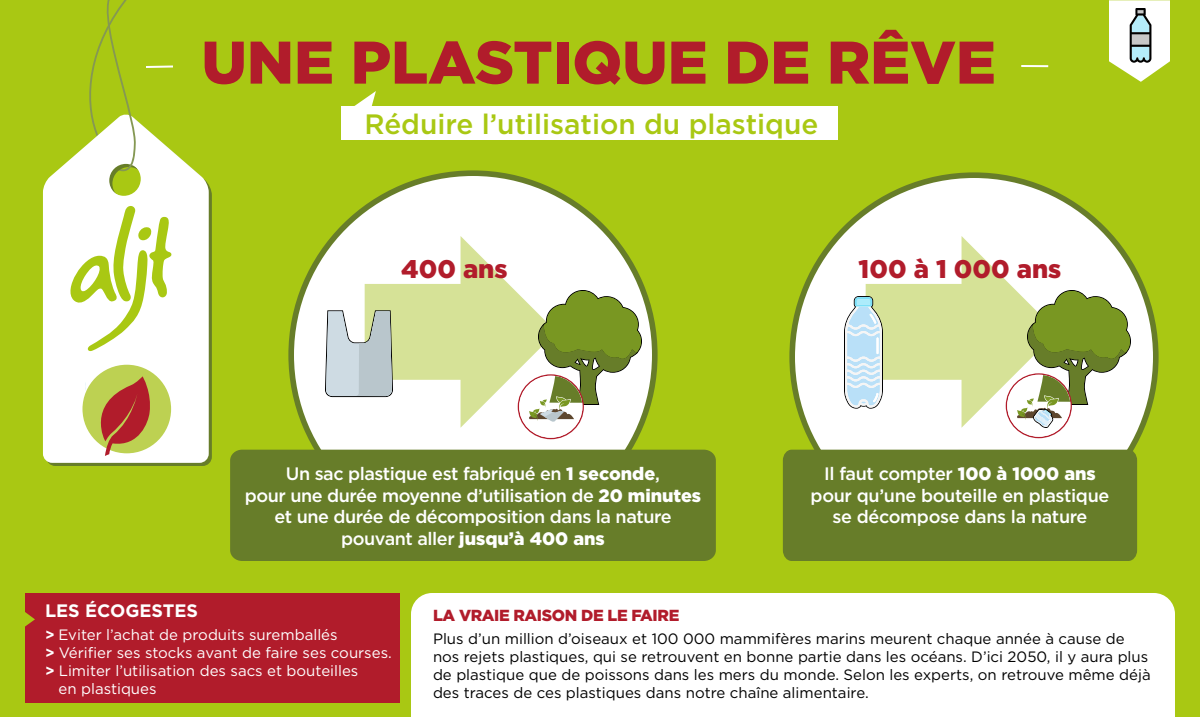
<style>
.page{position:relative;width:1200px;height:717px;background:#a9c813}
.page>*{position:absolute;margin:0;border:0;box-sizing:border-box;transform-origin:0 0}
.t1{font:900 60px "Gotham";color:#b11c2b}
.t2{font:500 28px "Gotham";color:#a9c813}
.t3{font:900 25.5px "Gotham";color:#b11c2b}
.t4{font:500 18px/21.6px "Gotham";letter-spacing:-.025em;color:#fff;text-align:center}
.t5{font:700 18px "Gotham";color:#fff}
.t6{font:900 16px "Gotham";letter-spacing:-.02em;color:#b11c2b}
.t7{font:15px/18px "Gotham";color:#000}
.t8{font:15px "Gotham";color:#fff}
.s1{font-weight:900}
.s2{font-weight:700}
</style>
<div class="page">
<svg style="left:49px;top:186px;width:163px;height:280px"></svg>
<div style="left:43px;top:153px;width:166px;height:310px;background:#fff"></div>
<div style="left:82px;top:365px;width:89px;height:88px;background:#bdd152;border-radius:50%"></div>
<div style="left:341px;top:107px;width:497px;height:33px;background:#fff"></div>
<svg style="left:351px;top:91px;width:25px;height:16px"></svg>
<div style="left:411px;top:593px;width:764px;height:124px;background:#fff"></div>
<svg style="left:288px;top:170px;width:370px;height:280px;fill:#fff"></svg>
<svg style="left:85px;top:376px;width:67px;height:80px"></svg>
<svg style="left:789px;top:172px;width:370px;height:278px;fill:#fff"></svg>
<svg style="left:866px;top:236px;width:191px;height:192px;background:#e9f0c9"></svg>
<div style="left:25px;top:593px;width:375px;height:110px;background:#b11c2b"></div>
<div style="left:230px;top:450px;width:486px;height:111px;background:#677d29"></div>
<div style="left:783px;top:450px;width:354px;height:111px;background:#677d29"></div>
<svg style="left:365px;top:236px;width:191px;height:192px;background:#e9f0c9"></svg>
<svg style="left:62px;top:0;width:113px;height:352px"></svg>
<hr style="left:1021px;top:65px;width:27px;height:2px;background:#fff">
<svg style="left:325px;top:310px;width:68px;height:87px;background:#c2cdce"></svg>
<svg style="left:1109px;top:0;width:61px;height:82px;background:#d7e0c9"></svg>
<svg style="left:844px;top:296px;width:39px;height:113px;background:#c5dce5"></svg>
<svg style="left:518px;top:290px;width:124px;height:149px;background:#bcc596"></svg>
<svg style="left:1006px;top:290px;width:125px;height:148px;background:#bac493"></svg>
<h1 class="t1" style="left:201px;top:21px;width:796px">UNE PLASTIQUE DE RÊVE</h1>
<h2 class="t2" style="left:364px;top:106px;width:455px">Réduire l’utilisation du plastique</h2>
<h3 class="t3" style="left:401px;top:252px;width:108px">400 ans</h3>
<h3 class="t3" style="left:859px;top:252px;width:204px">100 à 1 000 ans</h3>
<p class="t4" style="left:245px;top:463px;width:458px">Un sac plastique est fabriqué en <span class="s1">1 seconde</span>,<br>pour une durée moyenne d’utilisation de <span class="s1">20 minutes </span>et une durée de décomposition dans la nature pouvant aller <span class="s1">jusqu’à 400 ans</span></p>
<p class="t4" style="left:811px;top:463px;width:300px">Il faut compter <span class="s1">100 à 1000 ans </span>pour qu’une bouteille en plastique se décompose dans la nature</p>
<p class="t5" style="left:45px;top:599px;width:155px">LES ÉCOGESTES</p>
<p class="t8" style="left:45px;top:625px;width:294px"><span class="s2">&gt;</span> Eviter l’achat de produits suremballés</p>
<p class="t8" style="left:45px;top:643px;width:348px"><span class="s2">&gt;</span> Vérifier ses stocks avant de faire ses courses.</p>
<p class="t8" style="left:45px;top:661px;width:315px"><span class="s2">&gt;</span> Limiter l’utilisation des sacs et bouteilles</p>
<p class="t8" style="left:58px;top:679px;width:100px">en plastiques</p>
<p class="t6" style="left:433px;top:604px;width:248px">LA VRAIE RAISON DE LE FAIRE</p>
<p class="t7" style="left:433px;top:629px;width:719px">Plus d’un million d’oiseaux et 100 000 mammifères marins meurent chaque année à cause de nos rejets plastiques, qui se retrouvent en bonne partie dans les océans. D’ici 2050, il y aura plus de plastique que de poissons dans les mers du monde. Selon les experts, on retrouve même déjà des traces de ces plastiques dans notre chaîne alimentaire.</p>
</div>
